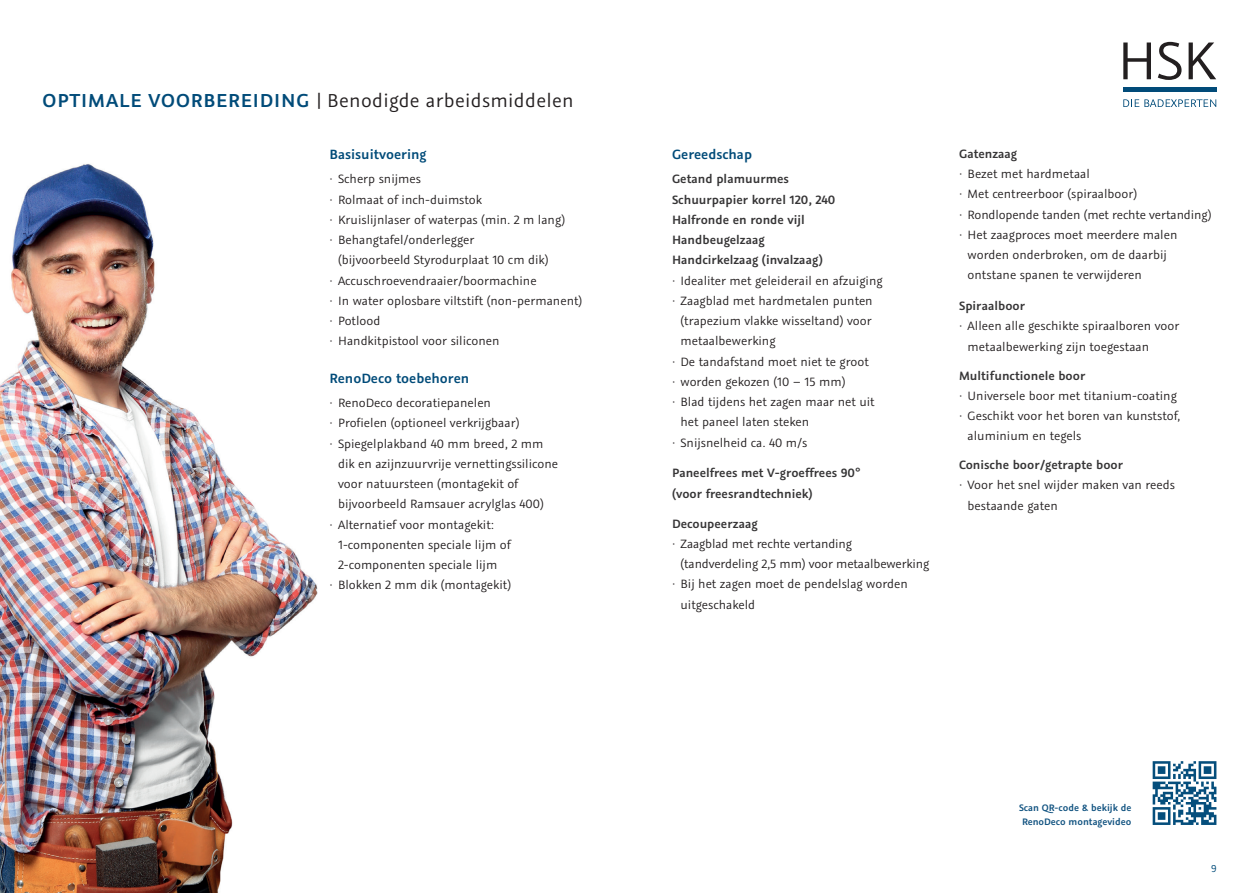
<style>
.page{position:relative;width:1259px;height:893px;background:#fff}
.page>*{position:absolute;margin:0;border:0;box-sizing:border-box;transform-origin:0 0}
.t1{font:21px "Graublau Sans";letter-spacing:.015em;color:#231f20}
.Subhead{font:600 15px "Graublau Sans";color:#014b79}
.t2{font:13.5px/20.2px "Graublau Sans";color:#231f20}
.Hervorhebung_93_K{font:600 13.5px/20.2px "Graublau Sans";color:#363536}
.t3{font:11.25px "Graublau Sans";color:#014b79}
.Subhead-2{font:600 10.5px/13.5px "Graublau Sans";color:#105280}
.s1{font-weight:600;color:#014b79}
</style>
<div class="page">
<svg style="left:1123px;top:43px;width:28px;height:36px"></svg>
<svg style="left:1157px;top:42px;width:24px;height:38px"></svg>
<svg style="left:1188px;top:43px;width:28px;height:36px"></svg>
<div style="left:1123px;top:87px;width:93px;height:5px;background:#014b79"></div>
<svg style="left:1123px;top:99px;width:93px;height:8px"></svg>
<img style="left:0;top:164px;width:317px;height:729px">
<svg style="left:1152px;top:761px;width:64px;height:64px"></svg>
<p class="t1" style="left:43px;top:88px;width:532px"><span class="s1">OPTIMALE VOORBEREIDING</span> | Benodigde arbeidsmiddelen</p>
<p class="Subhead" style="left:330px;top:145px;width:98px">Basisuitvoering</p>
<p class="t2" style="left:330px;top:169px;width:93px">· Scherp snijmes</p>
<p class="t2" style="left:330px;top:189px;width:154px">· Rolmaat of inch-duimstok</p>
<p class="t2" style="left:330px;top:209px;width:237px">· Kruislijnlaser of waterpas (min. 2 m lang)</p>
<p class="t2" style="left:338px;top:230px;width:212px;text-indent:-9px">· Behangtafel/onderlegger (bijvoorbeeld Styrodurplaat 10 cm dik)</p>
<p class="t2" style="left:330px;top:270px;width:208px">· Accuschroevendraaier/boormachine</p>
<p class="t2" style="left:330px;top:290px;width:254px">· In water oplosbare viltstift (non-permanent)</p>
<p class="t2" style="left:330px;top:311px;width:52px">· Potlood</p>
<p class="t2" style="left:330px;top:331px;width:171px">· Handkitpistool voor siliconen</p>
<p class="Subhead" style="left:330px;top:368px;width:141px">RenoDeco toebehoren</p>
<p class="t2" style="left:330px;top:393px;width:163px">· RenoDeco decoratiepanelen</p>
<p class="t2" style="left:330px;top:413px;width:191px">· Profielen (optioneel verkrijgbaar)</p>
<p class="t2" style="left:338px;top:433px;width:221px;text-indent:-9px">· Spiegelplakband 40 mm breed, 2 mm dik en azijnzuurvrije vernettingssilicone voor natuursteen (montagekit of bijvoorbeeld Ramsauer acrylglas 400)</p>
<p class="t2" style="left:338px;top:514px;width:174px;text-indent:-9px">· Alternatief voor montagekit:<br>1-componenten speciale lijm of<br>2-componenten speciale lijm</p>
<p class="t2" style="left:330px;top:575px;width:183px">· Blokken 2 mm dik (montagekit)</p>
<p class="Subhead" style="left:672px;top:145px;width:82px">Gereedschap</p>
<p class="Hervorhebung_93_K" style="left:672px;top:169px;width:118px">Getand plamuurmes</p>
<p class="Hervorhebung_93_K" style="left:672px;top:189px;width:165px">Schuurpapier korrel 120, 240</p>
<p class="Hervorhebung_93_K" style="left:672px;top:209px;width:134px">Halfronde en ronde vijl</p>
<p class="Hervorhebung_93_K" style="left:672px;top:230px;width:94px">Handbeugelzaag</p>
<p class="Hervorhebung_93_K" style="left:672px;top:250px;width:152px">Handcirkelzaag (invalzaag)</p>
<p class="t2" style="left:672px;top:270px;width:212px">· Idealiter met geleiderail en afzuiging</p>
<p class="t2" style="left:680px;top:290px;width:194px;text-align:justify;text-indent:-9px">· Zaagblad met hardmetalen punten (trapezium vlakke wisseltand) voor metaalbewerking</p>
<p class="t2" style="left:672px;top:351px;width:198px">· De tandafstand moet niet te groot</p>
<p class="t2" style="left:672px;top:371px;width:175px">· worden gekozen (10 – 15 mm)</p>
<p class="t2" style="left:680px;top:392px;width:196px;text-indent:-9px">· Blad tijdens het zagen maar net uit het paneel laten steken</p>
<p class="t2" style="left:672px;top:432px;width:137px">· Snijsnelheid ca. 40 m/s</p>
<p class="Hervorhebung_93_K" style="left:672px;top:463px;width:190px">Paneelfrees met V-groeffrees 90° (voor freesrandtechniek)</p>
<p class="Hervorhebung_93_K" style="left:672px;top:513px;width:87px">Decoupeerzaag</p>
<p class="t2" style="left:680px;top:534px;width:250px;text-indent:-9px">· Zaagblad met rechte vertanding (tandverdeling 2,5 mm) voor metaalbewerking</p>
<p class="t2" style="left:680px;top:574px;width:229px;text-indent:-9px">· Bij het zagen moet de pendelslag worden uitgeschakeld</p>
<p class="Hervorhebung_93_K" style="left:959px;top:143px;width:60px">Gatenzaag</p>
<p class="t2" style="left:959px;top:164px;width:132px">· Bezet met hardmetaal</p>
<p class="t2" style="left:959px;top:184px;width:180px">· Met centreerboor (spiraalboor)</p>
<p class="t2" style="left:959px;top:204px;width:254px">· Rondlopende tanden (met rechte vertanding)</p>
<p class="t2" style="left:967px;top:224px;width:211px;text-indent:-9px">· Het zaagproces moet meerdere malen worden onderbroken, om de daarbij ontstane spanen te verwijderen</p>
<p class="Hervorhebung_93_K" style="left:959px;top:296px;width:67px">Spiraalboor</p>
<p class="t2" style="left:967px;top:316px;width:213px;text-indent:-9px">· Alleen alle geschikte spiraalboren voor metaalbewerking zijn toegestaan</p>
<p class="Hervorhebung_93_K" style="left:959px;top:365px;width:128px">Multifunctionele boor</p>
<p class="t2" style="left:959px;top:385px;width:219px">· Universele boor met titanium-coating</p>
<p class="t2" style="left:967px;top:406px;width:214px;text-indent:-9px">· Geschikt voor het boren van kunststof, aluminium en tegels</p>
<p class="Hervorhebung_93_K" style="left:959px;top:454px;width:165px">Conische boor/getrapte boor</p>
<p class="t2" style="left:967px;top:475px;width:209px;text-indent:-9px">· Voor het snel wijder maken van reeds bestaande gaten</p>
<p class="Subhead-2" style="left:1019px;top:801px;width:114px">Scan QR-code &amp; bekijk de<br>RenoDeco montagevideo</p>
<p class="t3" style="left:1211px;top:861px;width:7px">9</p>
</div>
